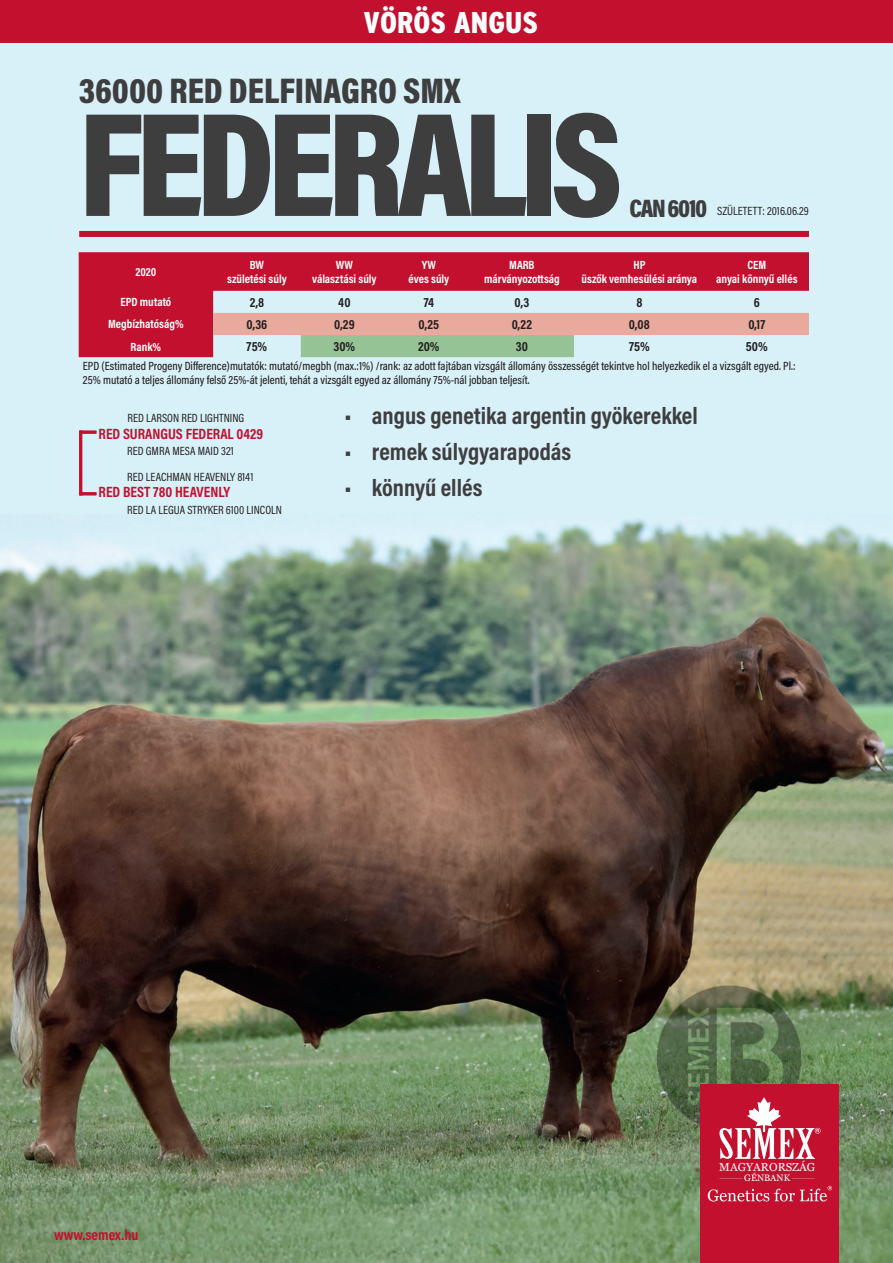
<style>
.page{position:relative;width:893px;height:1263px;background:#fff}
.page>*{position:absolute;margin:0;border:0;box-sizing:border-box;transform-origin:0 0}
.t1{font:900 150px "Acumin Pro Cond";letter-spacing:-.05em;color:#3e3e3f}
.t2{font:900 36px "Acumin Pro Cond";color:#3e3e3f}
.t3{font:900 30px "Interstate Condensed";color:#fff}
.t4{font:900 25.5px "Acumin Pro Cond";letter-spacing:-.05em;color:#3e3e3f}
.t5{font:700 24px "Acumin Pro Cond";color:#3e3e3f}
.t6{font:700 15px "Acumin Pro Cond";color:#c3102f}
.t7{font:700 13.5px "Acumin Pro Cond";letter-spacing:.005em;color:#231f20}
.t8{font:500 12px/14.4px "Acumin Pro Cond";color:#231f20}
.t9{font:700 12px/14.4px "Acumin Pro Cond";color:#fff;text-align:center}
.t10{font:12px "Acumin Pro Cond";color:#231f20}
.t11{font:11.55px "Georgia";color:#fff}
.t12{font:9.3px "Georgia";color:#fff}
</style>
<div class="page">
<img style="left:0;top:43px;width:893px;height:1220px">
<div style="left:0;top:0;width:893px;height:43px;background:#c3102f"></div>
<hr style="left:79px;top:431px;width:3px;height:64px;background:#c3102f">
<hr style="left:79px;top:431px;width:17px;height:3px;background:#c3102f">
<hr style="left:79px;top:492px;width:17px;height:3px;background:#c3102f">
<svg style="left:79px;top:252px;width:730px;height:105px;background:#c84b64"></svg>
<svg style="left:213px;top:313px;width:596px;height:44px;background:#d1c2b3"></svg>
<div style="left:79px;top:231px;width:730px;height:6px;background:#c3102f"></div>
<div style="left:701px;top:1084px;width:138px;height:179px;background:#c3102f"></div>
<svg style="left:719px;top:1097px;width:101px;height:62px"></svg>
<svg style="left:708px;top:1186px;width:124px;height:15px"></svg>
<p class="t3" style="left:364px;top:6px;width:176px">VÖRÖS ANGUS</p>
<p class="t2" style="left:79px;top:67px;width:383px">36000 RED DELFINAGRO SMX</p>
<p class="t1" style="left:79px;top:66px;width:546px">FEDERALIS</p>
<p class="t4" style="left:629px;top:192px;width:79px">CAN 6010</p>
<p class="t10" style="left:717px;top:203px;width:93px">SZÜLETETT: 2016.06.29</p>
<p class="t9" style="left:135px;top:264px;width:23px">2020</p>
<p class="t9" style="left:227px;top:257px;width:61px">BW<br>születési súly</p>
<p class="t9" style="left:312px;top:257px;width:66px">WW<br>választási súly</p>
<p class="t9" style="left:409px;top:257px;width:42px">YW<br>éves súly</p>
<p class="t9" style="left:484px;top:257px;width:77px">MARB márványozottság</p>
<p class="t9" style="left:582px;top:257px;width:117px">HP<br>üszők vemhesülési aránya</p>
<p class="t9" style="left:716px;top:257px;width:83px">CEM<br>anyai könnyű ellés</p>
<p class="t9" style="left:120px;top:295px;width:52px">EPD mutató</p>
<p class="t7" style="left:250px;top:293px;width:16px">2,8</p>
<p class="t7" style="left:338px;top:293px;width:14px">40</p>
<p class="t7" style="left:424px;top:293px;width:12px">74</p>
<p class="t7" style="left:515px;top:293px;width:16px">0,3</p>
<p class="t7" style="left:636px;top:293px;width:8px">8</p>
<p class="t7" style="left:754px;top:293px;width:8px">6</p>
<p class="t9" style="left:108px;top:317px;width:77px">Megbízhatóság%</p>
<p class="t7" style="left:247px;top:315px;width:22px">0,36</p>
<p class="t7" style="left:334px;top:315px;width:22px">0,29</p>
<p class="t7" style="left:419px;top:315px;width:22px">0,25</p>
<p class="t7" style="left:512px;top:315px;width:22px">0,22</p>
<p class="t7" style="left:629px;top:315px;width:22px">0,08</p>
<p class="t7" style="left:748px;top:315px;width:19px">0,17</p>
<p class="t9" style="left:131px;top:339px;width:32px">Rank%</p>
<p class="t7" style="left:247px;top:337px;width:22px">75%</p>
<p class="t7" style="left:333px;top:337px;width:23px">30%</p>
<p class="t7" style="left:418px;top:337px;width:23px">20%</p>
<p class="t7" style="left:516px;top:337px;width:14px">30</p>
<p class="t7" style="left:629px;top:337px;width:22px">75%</p>
<p class="t7" style="left:746px;top:337px;width:24px">50%</p>
<p class="t8" style="left:83px;top:358px;width:714px">EPD (Estimated Progeny Difference)mutatók: mutató/megbh (max.:1%) /rank: az adott fajtában vizsgált állomány összességét tekintve hol helyezkedik el a vizsgált egyed. Pl.:<br>25% mutató a teljes állomány felső 25%-át jelenti, tehát a vizsgált egyed az állomány 75%-nál jobban teljesít.</p>
<p class="t10" style="left:128px;top:410px;width:118px">RED LARSON RED LIGHTNING</p>
<p class="t10" style="left:127px;top:443px;width:108px">RED GMRA MESA MAID 321</p>
<p class="t10" style="left:127px;top:469px;width:128px">RED LEACHMAN HEAVENLY 8141</p>
<p class="t10" style="left:127px;top:502px;width:156px">RED LA LEGUA STRYKER 6100 LINCOLN</p>
<p class="t6" style="left:99px;top:424px;width:166px">RED SURANGUS FEDERAL 0429</p>
<p class="t6" style="left:99px;top:482px;width:133px">RED BEST 780 HEAVENLY</p>
<p class="t5" style="left:345px;top:399px;width:354px">• angus genetika argentin gyökerekkel</p>
<p class="t5" style="left:345px;top:435px;width:228px">• remek súlygyarapodás</p>
<p class="t5" style="left:345px;top:471px;width:139px">• könnyű ellés</p>
<p class="t6" style="left:54px;top:1224px;width:86px">www.semex.hu</p>
<p class="t11" style="left:719px;top:1160px;width:98px">MAGYARORSZÁG</p>
<p class="t12" style="left:744px;top:1172px;width:47px">GÉNBANK</p>
</div>
